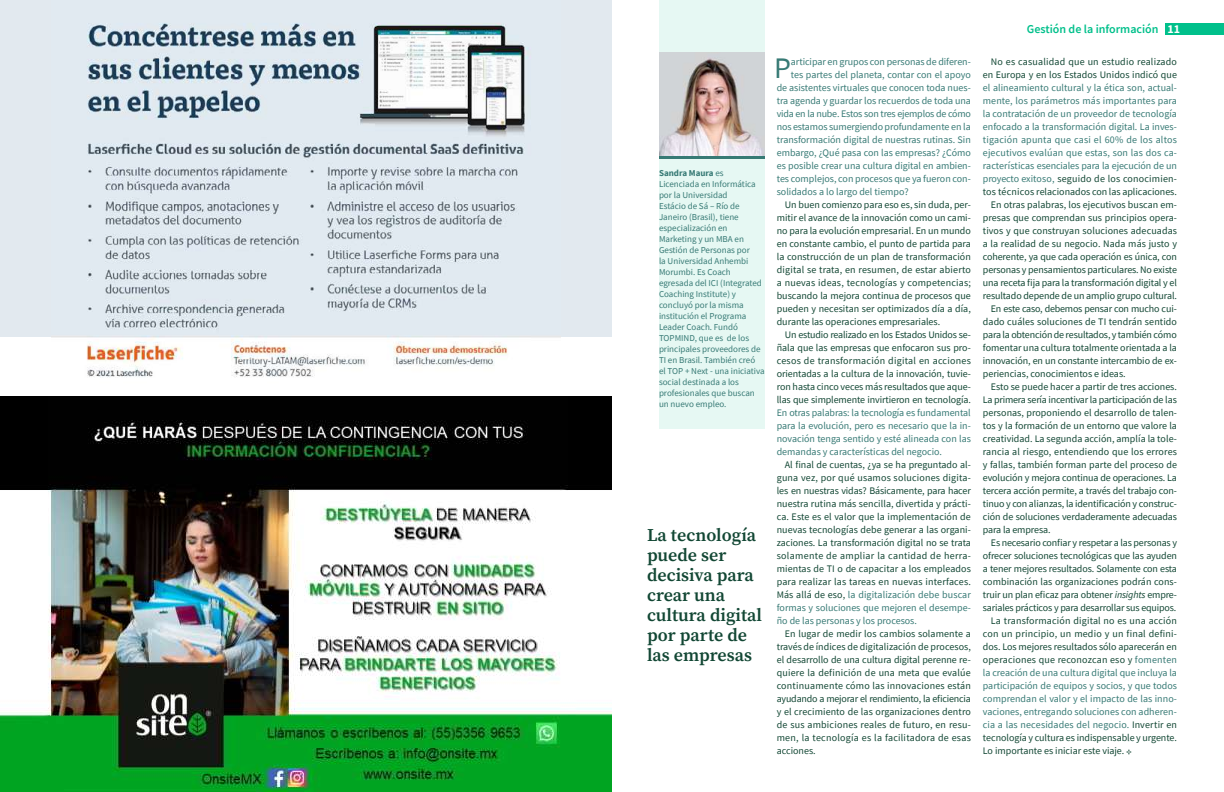
<style>
.page{position:relative;width:1224px;height:792px;background:#fff}
.page>*{position:absolute;margin:0;border:0;box-sizing:border-box;transform-origin:0 0}
.t1{font:29.8px "Source Sans Pro";color:#377a75}
.t2{font:18px/20px "Source Serif Variable";letter-spacing:.01em;color:#124734}
.t3{font:600 12px "Source Sans Pro";color:#00c08b}
.t4{font:10px/13px "Source Sans Pro";letter-spacing:-.005em;color:#124734;text-align:justify}
.t5{font:10px/13px "Source Sans Pro";color:#377a75;text-align:justify}
.t6{font:10px "Source Sans Pro";letter-spacing:.02em;color:#124734}
.t7{font:10px "Source Sans Pro";letter-spacing:-.02em;color:#377a75}
.t8{font:10px "Source Sans Pro";letter-spacing:.015em;color:#124734}
.t9{font:10px "Source Sans Pro";letter-spacing:.02em;color:#377a75}
.t10{font:9px/11px "Source Sans Pro";color:#377a75}
.s1{font-weight:700}
.s2{color:#377a75}
.s3{font-weight:700;color:#fff}
.s4{font-style:italic}
.s5{color:#124734}
</style>
<div class="page">
<div style="left:1166px;top:23px;width:58px;height:12px;background:#00c08b"></div>
<div style="left:0;top:0;width:612px;height:337px;background:#e2e9ef"></div>
<img style="left:51px;top:23px;width:510px;height:355px">
<img style="left:0;top:396px;width:612px;height:396px">
<svg style="left:1126px;top:750px;width:5px;height:4px"></svg>
<div style="left:659px;top:0;width:106px;height:429px;background:#e6f8f3"></div>
<img style="left:659px;top:52px;width:106px;height:104px">
<hr style="left:659px;top:156px;width:106px;height:3px;background:#377a75">
<p class="t10" style="left:659px;top:168px;width:107px"><span class="s1">Sandra Maura</span> es<br>Licenciada en Informática por la Universidad<br>Estácio de Sá – Río de<br>Janeiro (Brasil), tiene especialización en<br>Marketing y un MBA en<br>Gestión de Personas por<br>la Universidad Anhembi<br>Morumbi. Es Coach egresada del ICI (Integrated<br>Coaching Institute) y concluyó por la misma institución el Programa<br>Leader Coach. Fundó<br>TOPMIND, que es de los principales proveedores de<br>TI en Brasil. También creó<br>el TOP + Next - una iniciativa social destinada a los profesionales que buscan un nuevo empleo.</p>
<h2 class="t2" style="left:647px;top:525px;width:116px">La tecnología puede ser decisiva para crear una cultura digital por parte de las empresas</h2>
<h1 class="t1" style="left:774px;top:50px;width:18px">P</h1>
<p class="t5" style="left:791px;top:56px;width:181px">articipar en grupos con personas de diferen-</p>
<p class="t5" style="left:791px;top:69px;width:181px">tes partes del planeta, contar con el apoyo</p>
<p class="t5" style="left:777px;top:82px;width:196px">de asistentes virtuales que conocen toda nues-</p>
<p class="t5" style="left:777px;top:95px;width:196px">tra agenda y guardar los recuerdos de toda una</p>
<p class="t7" style="left:777px;top:108px;width:196px">vida en la nube. Estos son tres ejemplos de cómo</p>
<p class="t5" style="left:777px;top:121px;width:196px">nos estamos sumergiendo profundamente en la</p>
<p class="t5" style="left:777px;top:134px;width:196px">transformación digital de nuestras rutinas. Sin</p>
<p class="t5" style="left:777px;top:147px;width:196px">embargo, ¿Qué pasa con las empresas? ¿Cómo</p>
<p class="t5" style="left:777px;top:160px;width:196px">es posible crear una cultura digital en ambien-</p>
<p class="t5" style="left:777px;top:173px;width:196px">tes complejos, con procesos que ya fueron con-</p>
<p class="t5" style="left:777px;top:186px;width:133px">solidados a lo largo del tiempo?</p>
<p class="t4" style="left:777px;top:199px;width:196px;text-indent:8px">Un buen comienzo para eso es, sin duda, per&shy;mitir el avance de la innovación como un cami&shy;no para la evolución empresarial. En un mundo en constante cambio, el punto de partida para la construcción de un plan de transformación digital se trata, en resumen, de estar abierto a nuevas ideas, tecnologías y competencias; buscando la mejora continua de procesos que pueden y necesitan ser optimizados día a día, durante las operaciones empresariales.</p>
<p class="t4" style="left:777px;top:329px;width:196px;text-indent:8px">Un estudio realizado en los Estados Unidos se&shy;ñala que las empresas que enfocaron sus pro&shy;cesos de transformación digital en acciones orientadas a la cultura de la innovación, tuvie&shy;ron hasta cinco veces más resultados que aque&shy;llas que simplemente invirtieron en tecnología.</p>
<p class="t5" style="left:777px;top:407px;width:196px">En otras palabras: la tecnología es fundamental para la evolución, pero es necesario que la in&shy;novación tenga sentido y esté alineada con las demandas y características del negocio.</p>
<p class="t4" style="left:777px;top:459px;width:196px;text-indent:8px">Al final de cuentas, ¿ya se ha preguntado al&shy;guna vez, por qué usamos soluciones digita&shy;les en nuestras vidas? Básicamente, para hacer nuestra rutina más sencilla, divertida y prácti&shy;ca. Este es el valor que la implementación de nuevas tecnologías debe generar a las organi&shy;zaciones. La transformación digital no se trata solamente de ampliar la cantidad de herra&shy;mientas de TI o de capacitar a los empleados para realizar las tareas en nuevas interfaces.<br>Más allá de eso, <span class="s2">la digitalización debe buscar formas y soluciones que mejoren el desempe&shy;ño de las personas y los procesos.</span></p>
<p class="t4" style="left:777px;top:628px;width:196px;text-indent:8px">En lugar de medir los cambios solamente a través de índices de digitalización de procesos, el desarrollo de una cultura digital perenne re&shy;quiere la definición de una meta que evalúe continuamente cómo las innovaciones están ayudando a mejorar el rendimiento, la eficiencia y el crecimiento de las organizaciones dentro de sus ambiciones reales de futuro, en resu&shy;men, la tecnología es la facilitadora de esas acciones.</p>
<p class="t3" style="left:1027px;top:21px;width:155px">Gestión de la información <span class="s3">11</span></p>
<p class="t4" style="left:983px;top:56px;width:196px;text-align:right">No es casualidad que un estudio realizado en Europa y en los Estados Unidos indicó que</p>
<p class="t5" style="left:983px;top:82px;width:196px">el alineamiento cultural y la ética son, actual-</p>
<p class="t5" style="left:983px;top:95px;width:196px">mente, los parámetros más importantes para</p>
<p class="t5" style="left:983px;top:108px;width:196px">la contratación de un proveedor de tecnología</p>
<p class="t5" style="left:983px;top:121px;width:196px">enfocado a la transformación digital. La inves-</p>
<p class="t9" style="left:983px;top:134px;width:196px">tigación apunta que casi el 60% de los altos</p>
<p class="t5" style="left:983px;top:147px;width:196px">ejecutivos evalúan que estas, son las dos ca-</p>
<p class="t5" style="left:983px;top:160px;width:196px">racterísticas esenciales para la ejecución de un</p>
<p class="t6" style="left:983px;top:173px;width:196px"><span class="s2">proyecto exitoso,</span> seguido de los conocimien-</p>
<p class="t4" style="left:983px;top:186px;width:196px">tos técnicos relacionados con las aplicaciones.</p>
<p class="t4" style="left:991px;top:199px;width:188px">En otras palabras, los ejecutivos buscan em-</p>
<p class="t4" style="left:983px;top:212px;width:196px">presas que comprendan sus principios opera-</p>
<p class="t4" style="left:983px;top:225px;width:196px">tivos y que construyan soluciones adecuadas</p>
<p class="t4" style="left:983px;top:238px;width:196px">a la realidad de su negocio. Nada más justo y</p>
<p class="t4" style="left:983px;top:251px;width:196px">coherente, ya que cada operación es única, con</p>
<p class="t4" style="left:983px;top:264px;width:196px">personas y pensamientos particulares. No existe</p>
<p class="t4" style="left:983px;top:277px;width:196px">una receta fija para la transformación digital y el</p>
<p class="t4" style="left:983px;top:290px;width:196px">resultado depende de un amplio grupo cultural.</p>
<p class="t4" style="left:991px;top:303px;width:188px">En este caso, debemos pensar con mucho cui-</p>
<p class="t4" style="left:983px;top:316px;width:196px">dado cuáles soluciones de TI tendrán sentido</p>
<p class="t4" style="left:983px;top:329px;width:196px">para la obtención de resultados, y también cómo</p>
<p class="t4" style="left:983px;top:342px;width:196px">fomentar una cultura totalmente orientada a la</p>
<p class="t4" style="left:983px;top:355px;width:196px">innovación, en un constante intercambio de ex-</p>
<p class="t4" style="left:983px;top:368px;width:144px">periencias, conocimientos e ideas.</p>
<p class="t4" style="left:991px;top:381px;width:188px">Esto se puede hacer a partir de tres acciones.</p>
<p class="t4" style="left:983px;top:394px;width:196px">La primera sería incentivar la participación de las</p>
<p class="t4" style="left:983px;top:407px;width:196px">personas, proponiendo el desarrollo de talen-</p>
<p class="t4" style="left:983px;top:420px;width:196px">tos y la formación de un entorno que valore la</p>
<p class="t4" style="left:983px;top:433px;width:196px">creatividad. La segunda acción, amplía la tole-</p>
<p class="t8" style="left:983px;top:446px;width:196px">rancia al riesgo, entendiendo que los errores</p>
<p class="t4" style="left:983px;top:459px;width:196px">y fallas, también forman parte del proceso de</p>
<p class="t4" style="left:983px;top:472px;width:196px">evolución y mejora continua de operaciones. La</p>
<p class="t4" style="left:983px;top:485px;width:196px">tercera acción permite, a través del trabajo con-</p>
<p class="t4" style="left:983px;top:498px;width:196px">tinuo y con alianzas, la identificación y construc-</p>
<p class="t4" style="left:983px;top:511px;width:196px">ción de soluciones verdaderamente adecuadas</p>
<p class="t4" style="left:983px;top:524px;width:69px">para la empresa.</p>
<p class="t4" style="left:991px;top:537px;width:188px">Es necesario confiar y respetar a las personas y</p>
<p class="t4" style="left:983px;top:550px;width:196px">ofrecer soluciones tecnológicas que las ayuden</p>
<p class="t4" style="left:983px;top:563px;width:196px">a tener mejores resultados. Solamente con esta</p>
<p class="t4" style="left:983px;top:576px;width:196px">combinación las organizaciones podrán cons-</p>
<p class="t4" style="left:983px;top:589px;width:196px">truir un plan eficaz para obtener <span class="s4">insights</span> empre-</p>
<p class="t4" style="left:983px;top:602px;width:195px">sariales prácticos y para desarrollar sus equipos.</p>
<p class="t6" style="left:991px;top:615px;width:188px">La transformación digital no es una acción</p>
<p class="t6" style="left:983px;top:628px;width:196px">con un principio, un medio y un final defini-</p>
<p class="t4" style="left:983px;top:641px;width:196px">dos. Los mejores resultados sólo aparecerán en</p>
<p class="t6" style="left:983px;top:654px;width:196px">operaciones que reconozcan eso y <span class="s2">fomenten</span></p>
<p class="t5" style="left:983px;top:667px;width:196px">la creación de una cultura digital que incluya la</p>
<p class="t5" style="left:983px;top:680px;width:196px">participación de equipos y socios, y que todos</p>
<p class="t5" style="left:983px;top:693px;width:196px">comprendan el valor y el impacto de las inno-</p>
<p class="t5" style="left:983px;top:706px;width:196px">vaciones, entregando soluciones con adheren-</p>
<p class="t5" style="left:983px;top:719px;width:196px">cia a las necesidades del negocio. <span class="s5">Invertir en</span></p>
<p class="t4" style="left:983px;top:732px;width:196px">tecnología y cultura es indispensable y urgente.</p>
<p class="t4" style="left:983px;top:745px;width:143px">Lo importante es iniciar este viaje.</p>
</div>
